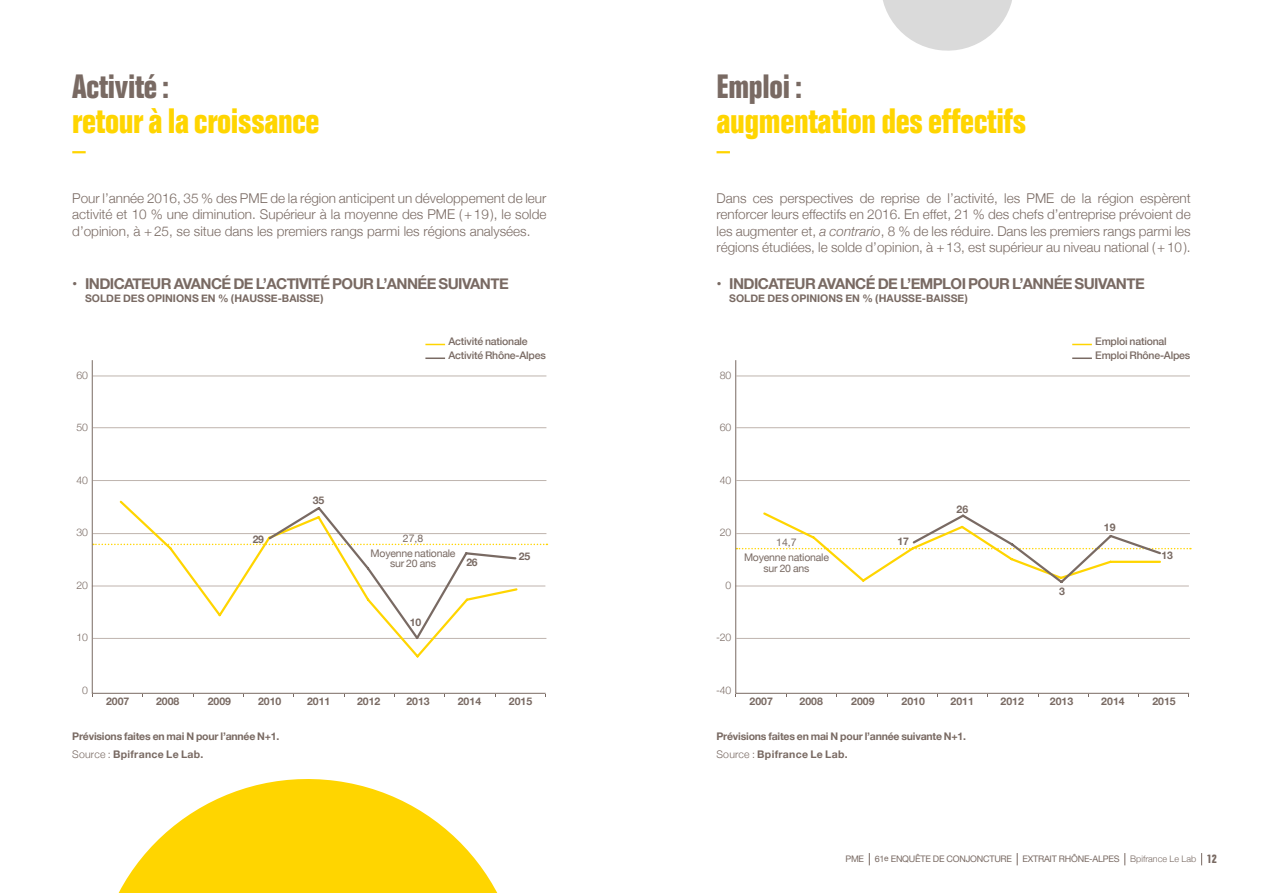
<style>
.page{position:relative;width:1263px;height:893px;background:#fff}
.page>*{position:absolute;margin:0;border:0;box-sizing:border-box;transform-origin:0 0}
.t1{font:700 condensed 34.5px "Folio";letter-spacing:-.01em;color:#ffd500}
.t2{font:700 condensed 33px "Folio";letter-spacing:-.01em;color:#796a63}
.t3{font:700 15px "Helvetica Neue";letter-spacing:-.04em;color:#796a63}
.t4{font:300 13.5px/16.5px "Helvetica Neue";color:#796a63;text-align:justify}
.t5{font:700 10.5px "Helvetica Neue";color:#796a63}
.t6{font:700 10.5px/18px "Helvetica Neue";letter-spacing:-.02em;color:#796a63}
.t7{font:500 10.5px "Helvetica Neue";letter-spacing:-.02em;color:#796a63}
.t8{font:10.5px/15px "Helvetica Neue";letter-spacing:-.02em;color:#796a63;text-align:center}
.t9{font:300 10.5px "Helvetica Neue";letter-spacing:-.02em;color:#796a63}
.t10{font:9px "Helvetica Neue";letter-spacing:-.025em;color:#796a63}
.s1{font-style:italic}
.s2{font-weight:300}
.s3{font-family:"Folio";font-weight:700;font-stretch:condensed;font-size:12px}
</style>
<div class="page">
<svg style="left:869px;top:853px;width:1px;height:12px"></svg>
<svg style="left:1017px;top:853px;width:1px;height:12px"></svg>
<svg style="left:1124px;top:853px;width:1px;height:12px"></svg>
<svg style="left:1201px;top:853px;width:1px;height:12px"></svg>
<svg style="left:72px;top:151px;width:14px;height:2px"></svg>
<svg style="left:716px;top:151px;width:14px;height:2px"></svg>
<hr style="left:425px;top:357px;width:20px;height:2px;background:#796a63">
<svg style="left:425px;top:344px;width:20px;height:1px"></svg>
<hr style="left:1072px;top:357px;width:20px;height:2px;background:#796a63">
<svg style="left:1072px;top:344px;width:20px;height:1px"></svg>
<svg style="left:91px;top:360px;width:455px;height:334px"></svg>
<svg style="left:118px;top:779px;width:380px;height:114px;fill:#ffd500"></svg>
<svg style="left:883px;top:0;width:129px;height:51px"></svg>
<svg style="left:735px;top:360px;width:455px;height:334px"></svg>
<svg style="left:118px;top:499px;width:401px;height:161px"></svg>
<svg style="left:93px;top:505px;width:454px;height:136px"></svg>
<svg style="left:736px;top:510px;width:455px;height:75px"></svg>
<h2 class="t2" style="left:72px;top:68px;width:99px">Activité :</h2>
<h1 class="t1" style="left:72px;top:101px;width:249px">retour à la croissance</h1>
<h2 class="t2" style="left:716px;top:68px;width:87px">Emploi :</h2>
<h1 class="t1" style="left:716px;top:101px;width:311px">augmentation des effectifs</h1>
<p class="t4" style="left:72px;top:189px;width:476px">Pour l’année 2016, 35 % des PME de la région anticipent un développement de leur activité et 10 % une diminution. Supérieur à la moyenne des PME (+19), le solde d’opinion, à +25, se situe dans les premiers rangs parmi les régions analysées.</p>
<p class="t4" style="left:716px;top:189px;width:476px">Dans ces perspectives de reprise de l’activité, les PME de la région espèrent renforcer leurs effectifs en 2016. En effet, 21 % des chefs d’entreprise prévoient de les augmenter et, <span class="s1">a contrario</span>, 8 % de les réduire. Dans les premiers rangs parmi les régions étudiées, le solde d’opinion, à +13, est supérieur au niveau national (+10).</p>
<p class="t3" style="left:72px;top:272px;width:438px">• INDICATEUR AVANCÉ DE L’ACTIVITÉ POUR L’ANNÉE SUIVANTE</p>
<p class="t5" style="left:85px;top:290px;width:240px">SOLDE DES OPINIONS EN % ( HAUSSE-BAISSE )</p>
<p class="t3" style="left:716px;top:272px;width:430px">• INDICATEUR AVANCÉ DE L’EMPLOI POUR L’ANNÉE SUIVANTE</p>
<p class="t5" style="left:729px;top:290px;width:240px">SOLDE DES OPINIONS EN % ( HAUSSE-BAISSE )</p>
<p class="t7" style="left:448px;top:333px;width:81px">Activité nationale</p>
<p class="t7" style="left:1095px;top:333px;width:73px">Emploi national</p>
<p class="t7" style="left:448px;top:347px;width:99px">Activité Rhône-Alpes</p>
<p class="t7" style="left:1095px;top:347px;width:97px">Emploi Rhône-Alpes</p>
<p class="t9" style="left:76px;top:367px;width:13px">60</p>
<p class="t9" style="left:720px;top:367px;width:13px">80</p>
<p class="t9" style="left:76px;top:419px;width:13px">50</p>
<p class="t9" style="left:720px;top:419px;width:13px">60</p>
<p class="t9" style="left:76px;top:472px;width:13px">40</p>
<p class="t9" style="left:720px;top:472px;width:13px">40</p>
<p class="t5" style="left:313px;top:492px;width:13px">35</p>
<p class="t5" style="left:956px;top:501px;width:13px">26</p>
<p class="t9" style="left:76px;top:524px;width:13px">30</p>
<p class="t5" style="left:253px;top:531px;width:13px">29</p>
<p class="t8" style="left:371px;top:531px;width:86px">27,8<br>Moyenne nationale</p>
<p class="t8" style="left:390px;top:557px;width:47px">sur 20 ans</p>
<p class="t5" style="left:466px;top:554px;width:13px">26</p>
<p class="t5" style="left:519px;top:548px;width:13px">25</p>
<p class="t9" style="left:720px;top:524px;width:13px">20</p>
<p class="t8" style="left:744px;top:535px;width:86px">14,7<br>Moyenne nationale</p>
<p class="t8" style="left:764px;top:561px;width:47px">sur 20 ans</p>
<p class="t5" style="left:897px;top:533px;width:13px">17</p>
<p class="t5" style="left:1104px;top:519px;width:13px">19</p>
<p class="t5" style="left:1161px;top:547px;width:13px">13</p>
<p class="t9" style="left:76px;top:577px;width:13px">20</p>
<p class="t9" style="left:725px;top:577px;width:7px">0</p>
<p class="t5" style="left:1059px;top:583px;width:7px">3</p>
<p class="t5" style="left:410px;top:614px;width:13px">10</p>
<p class="t9" style="left:76px;top:629px;width:13px">10</p>
<p class="t9" style="left:716px;top:629px;width:17px">-20</p>
<p class="t9" style="left:82px;top:682px;width:7px">0</p>
<p class="t9" style="left:716px;top:682px;width:17px">-40</p>
<p class="t5" style="left:106px;top:693px;width:25px">2007</p>
<p class="t5" style="left:156px;top:693px;width:25px">2008</p>
<p class="t5" style="left:208px;top:693px;width:25px">2009</p>
<p class="t5" style="left:258px;top:693px;width:25px">2010</p>
<p class="t5" style="left:307px;top:693px;width:25px">2011</p>
<p class="t5" style="left:357px;top:693px;width:25px">2012</p>
<p class="t5" style="left:406px;top:693px;width:25px">2013</p>
<p class="t5" style="left:458px;top:693px;width:25px">2014</p>
<p class="t5" style="left:509px;top:693px;width:25px">2015</p>
<p class="t5" style="left:750px;top:693px;width:25px">2007</p>
<p class="t5" style="left:799px;top:693px;width:25px">2008</p>
<p class="t5" style="left:851px;top:693px;width:25px">2009</p>
<p class="t5" style="left:901px;top:693px;width:25px">2010</p>
<p class="t5" style="left:950px;top:693px;width:25px">2011</p>
<p class="t5" style="left:1001px;top:693px;width:25px">2012</p>
<p class="t5" style="left:1050px;top:693px;width:25px">2013</p>
<p class="t5" style="left:1101px;top:693px;width:25px">2014</p>
<p class="t5" style="left:1152px;top:693px;width:25px">2015</p>
<p class="t6" style="left:72px;top:728px;width:209px">Prévisions faites en mai N pour l’année N+1.<br><span class="s2">Source :</span> Bpifrance Le Lab.</p>
<p class="t6" style="left:716px;top:728px;width:251px">Prévisions faites en mai N pour l’année suivante N+1.<br><span class="s2">Source :</span> Bpifrance Le Lab.</p>
<p class="t10" style="left:845px;top:853px;width:373px">PME 61<sup>e</sup> ENQUÊTE DE CONJONCTURE EXTRAIT RHÔNE-ALPES <span class="s2">Bpifrance Le Lab</span> <span class="s3">12</span></p>
</div>
